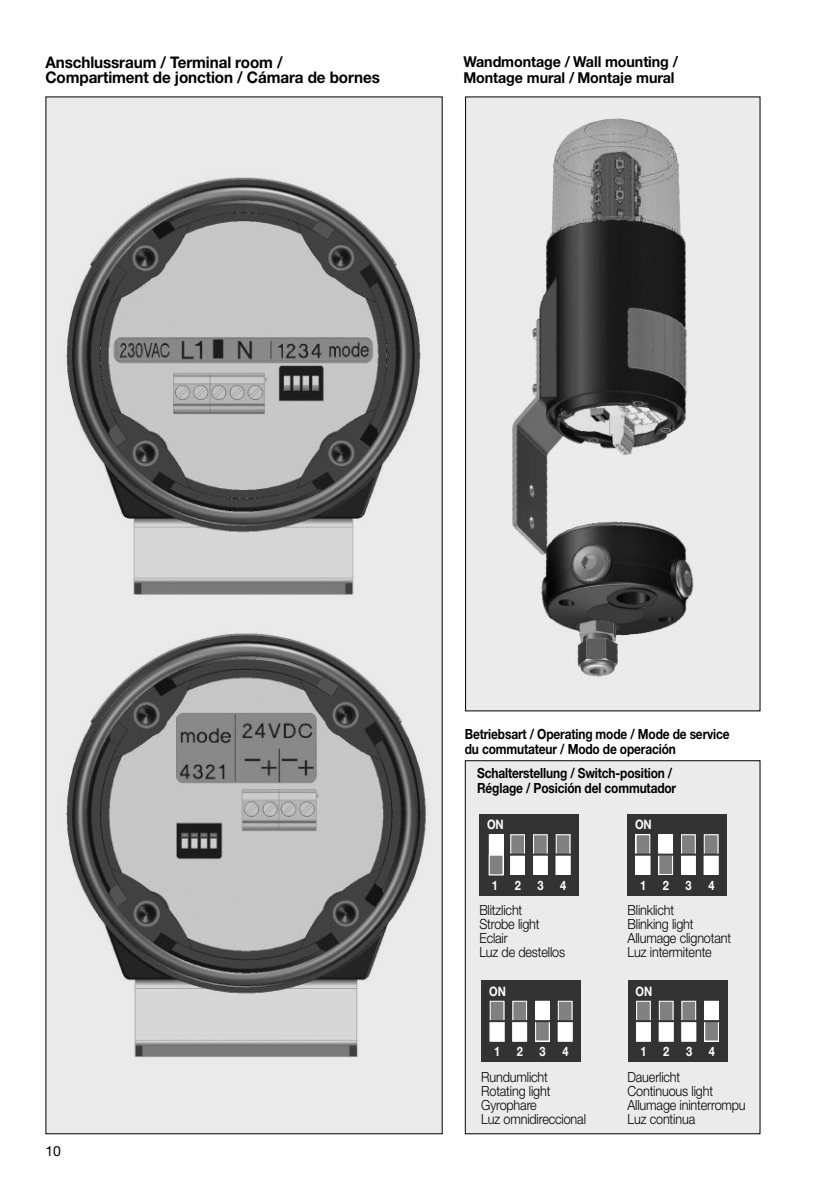
<style>
.page{position:relative;width:840px;height:1191px;background:#fff}
.page>*{position:absolute;margin:0;border:0;box-sizing:border-box;transform-origin:0 0}
.t1{font:700 16px/15px "Helvetica Neue";letter-spacing:-.005em;color:#000;scale:.95 1}
.t2{font:700 15px/16px "Helvetica Neue";letter-spacing:-.005em;color:#000;scale:.95 1}
.t3{font:300 14px/14px "Helvetica Neue";letter-spacing:-.01em;color:#000;scale:.9 1}
.t4{font:700 14px/15px "Helvetica Neue";letter-spacing:-.01em;color:#000;scale:.85 1}
.t5{font:14px "Helvetica Neue";color:#000}
.t6{font:700 13px "Helvetica Neue";letter-spacing:-.01em;color:#fff;scale:.85 1}
</style>
<div class="page">
<div style="left:465px;top:761px;width:294px;height:372px;background:#ebebeb"></div>
<div style="left:464px;top:760px;width:296px;height:374px;border:1px solid #000"></div>
<div style="left:479px;top:814px;width:99px;height:81px;background:#333"></div>
<img style="left:47px;top:98px;width:393px;height:1034px">
<img style="left:467px;top:98px;width:291px;height:611px">
<div style="left:510px;top:834px;width:14px;height:40px;background:#808080"></div>
<div style="left:510px;top:834px;width:14px;height:40px;border:1px solid #fff"></div>
<div style="left:510px;top:855px;width:14px;height:19px;background:#fff"></div>
<div style="left:510px;top:854px;width:14px;height:20px;border:1px solid #fff"></div>
<div style="left:533px;top:834px;width:14px;height:40px;background:#808080"></div>
<div style="left:533px;top:834px;width:14px;height:40px;border:1px solid #fff"></div>
<div style="left:533px;top:855px;width:13px;height:19px;background:#fff"></div>
<div style="left:533px;top:854px;width:14px;height:20px;border:1px solid #fff"></div>
<div style="left:555px;top:834px;width:15px;height:40px;background:#808080"></div>
<div style="left:555px;top:834px;width:15px;height:40px;border:1px solid #fff"></div>
<div style="left:556px;top:855px;width:13px;height:19px;background:#fff"></div>
<div style="left:555px;top:854px;width:15px;height:20px;border:1px solid #fff"></div>
<div style="left:627px;top:814px;width:99px;height:81px;background:#333"></div>
<div style="left:636px;top:835px;width:13px;height:39px;background:#808080"></div>
<div style="left:635px;top:834px;width:14px;height:40px;border:1px solid #fff"></div>
<div style="left:636px;top:855px;width:13px;height:19px;background:#fff"></div>
<div style="left:635px;top:854px;width:14px;height:20px;border:1px solid #fff"></div>
<div style="left:658px;top:834px;width:14px;height:40px;background:#fff"></div>
<div style="left:658px;top:855px;width:14px;height:19px;background:#808080"></div>
<div style="left:658px;top:854px;width:14px;height:20px;border:1px solid #fff"></div>
<div style="left:681px;top:834px;width:14px;height:40px;background:#808080"></div>
<div style="left:681px;top:834px;width:14px;height:40px;border:1px solid #fff"></div>
<div style="left:681px;top:855px;width:13px;height:19px;background:#fff"></div>
<div style="left:681px;top:854px;width:14px;height:20px;border:1px solid #fff"></div>
<div style="left:703px;top:834px;width:14px;height:40px;background:#808080"></div>
<div style="left:703px;top:834px;width:14px;height:40px;border:1px solid #fff"></div>
<div style="left:704px;top:855px;width:13px;height:19px;background:#fff"></div>
<div style="left:703px;top:854px;width:14px;height:20px;border:1px solid #fff"></div>
<div style="left:481px;top:980px;width:99px;height:82px;background:#333"></div>
<div style="left:489px;top:1001px;width:15px;height:40px;background:#808080"></div>
<div style="left:489px;top:1001px;width:15px;height:40px;border:1px solid #fff"></div>
<div style="left:490px;top:1021px;width:13px;height:19px;background:#fff"></div>
<div style="left:489px;top:1021px;width:15px;height:20px;border:1px solid #fff"></div>
<div style="left:512px;top:1001px;width:14px;height:40px;background:#808080"></div>
<div style="left:512px;top:1001px;width:14px;height:40px;border:1px solid #fff"></div>
<div style="left:513px;top:1021px;width:13px;height:19px;background:#fff"></div>
<div style="left:512px;top:1021px;width:14px;height:20px;border:1px solid #fff"></div>
<div style="left:535px;top:1001px;width:14px;height:40px;background:#fff"></div>
<div style="left:535px;top:1021px;width:13px;height:19px;background:#808080"></div>
<div style="left:535px;top:1021px;width:14px;height:20px;border:1px solid #fff"></div>
<div style="left:557px;top:1001px;width:15px;height:40px;background:#808080"></div>
<div style="left:557px;top:1001px;width:15px;height:40px;border:1px solid #fff"></div>
<div style="left:558px;top:1021px;width:13px;height:19px;background:#fff"></div>
<div style="left:557px;top:1021px;width:15px;height:20px;border:1px solid #fff"></div>
<div style="left:627px;top:980px;width:99px;height:82px;background:#333"></div>
<div style="left:636px;top:1001px;width:14px;height:40px;background:#808080"></div>
<div style="left:636px;top:1001px;width:14px;height:40px;border:1px solid #fff"></div>
<div style="left:636px;top:1021px;width:13px;height:19px;background:#fff"></div>
<div style="left:636px;top:1021px;width:14px;height:20px;border:1px solid #fff"></div>
<div style="left:658px;top:1001px;width:15px;height:40px;background:#808080"></div>
<div style="left:658px;top:1001px;width:15px;height:40px;border:1px solid #fff"></div>
<div style="left:659px;top:1021px;width:13px;height:19px;background:#fff"></div>
<div style="left:658px;top:1021px;width:14px;height:20px;border:1px solid #fff"></div>
<div style="left:681px;top:1001px;width:14px;height:40px;background:#808080"></div>
<div style="left:682px;top:1021px;width:13px;height:19px;background:#fff"></div>
<div style="left:681px;top:1021px;width:14px;height:20px;border:1px solid #fff"></div>
<div style="left:704px;top:1001px;width:14px;height:40px;background:#fff"></div>
<div style="left:704px;top:1021px;width:13px;height:19px;background:#808080"></div>
<div style="left:704px;top:1021px;width:14px;height:20px;border:1px solid #fff"></div>
<hr style="left:484px;top:853px;width:91px;height:2px;background:#333">
<hr style="left:629px;top:853px;width:91px;height:2px;background:#333">
<hr style="left:484px;top:1020px;width:90px;height:2px;background:#333">
<hr style="left:630px;top:1020px;width:90px;height:2px;background:#333">
<div style="left:488px;top:835px;width:15px;height:40px;background:#fff"></div>
<div style="left:488px;top:835px;width:15px;height:40px;border:1px solid #fff"></div>
<div style="left:489px;top:855px;width:13px;height:19px;background:#808080"></div>
<div style="left:488px;top:855px;width:15px;height:20px;border:1px solid #fff"></div>
<p class="t1" style="left:45px;top:56px;width:353px">Anschlussraum / Terminal room /<br>Compartiment de jonction / Cámara de bornes</p>
<p class="t2" style="left:463px;top:55px;width:227px">Wandmontage / Wall mounting /<br>Montage mural / Montaje mural</p>
<p class="t4" style="left:464px;top:728px;width:313px">Betriebsart / Operating mode / Mode de service du commutateur / Modo de operación</p>
<p class="t4" style="left:477px;top:767px;width:236px">Schalterstellung / Switch-position /<br>Réglage / Posición del commutador</p>
<p class="t6" style="left:487px;top:819px;width:21px">ON</p>
<p class="t6" style="left:491px;top:880px;width:9px">1</p>
<p class="t6" style="left:514px;top:880px;width:9px">2</p>
<p class="t6" style="left:537px;top:880px;width:9px">3</p>
<p class="t6" style="left:560px;top:880px;width:9px">4</p>
<p class="t6" style="left:634px;top:819px;width:21px">ON</p>
<p class="t6" style="left:639px;top:880px;width:9px">1</p>
<p class="t6" style="left:662px;top:880px;width:9px">2</p>
<p class="t6" style="left:685px;top:880px;width:9px">3</p>
<p class="t6" style="left:708px;top:880px;width:9px">4</p>
<p class="t3" style="left:479px;top:904px;width:97px">Blitzlicht<br>Strobe light<br>Eclair<br>Luz de destellos</p>
<p class="t3" style="left:627px;top:904px;width:117px">Blinklicht<br>Blinking light<br>Allumage clignotant<br>Luz intermitente</p>
<p class="t6" style="left:489px;top:986px;width:21px">ON</p>
<p class="t6" style="left:494px;top:1047px;width:9px">1</p>
<p class="t6" style="left:516px;top:1047px;width:9px">2</p>
<p class="t6" style="left:539px;top:1047px;width:9px">3</p>
<p class="t6" style="left:562px;top:1047px;width:9px">4</p>
<p class="t6" style="left:635px;top:986px;width:21px">ON</p>
<p class="t6" style="left:640px;top:1047px;width:9px">1</p>
<p class="t6" style="left:663px;top:1047px;width:9px">2</p>
<p class="t6" style="left:685px;top:1047px;width:9px">3</p>
<p class="t6" style="left:708px;top:1047px;width:9px">4</p>
<p class="t5" style="left:45px;top:1145px;width:17px">10</p>
<p class="t3" style="left:481px;top:1071px;width:118px">Rundumlicht<br>Rotating light<br>Gyrophare<br>Luz omnidireccional</p>
<p class="t3" style="left:627px;top:1071px;width:133px">Dauerlicht<br>Continuous light<br>Allumage ininterrompu<br>Luz continua</p>
</div>
